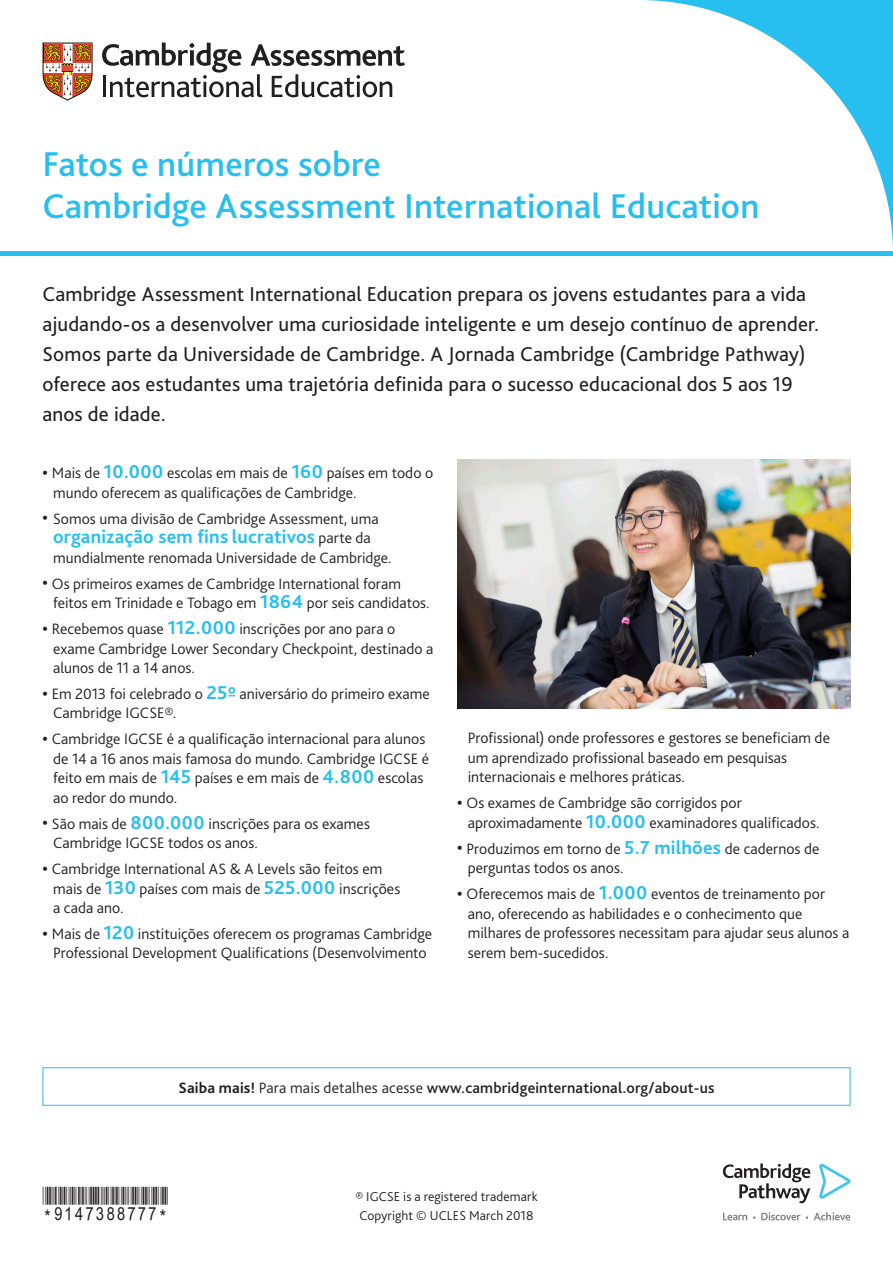
<style>
.page{position:relative;width:893px;height:1263px;background:#fff}
.page>*{position:absolute;margin:0;border:0;box-sizing:border-box;transform-origin:0 0}
.Publication_title{font:500 36px/42px "Bliss Pro";letter-spacing:.005em;color:#26bff0}
.t1{font:21px/30px "Bliss Pro";letter-spacing:.005em;color:#231f20}
.t2{font:700 19.5px "Bliss Pro";letter-spacing:.01em;color:#26bff0}
.body_copy{font:18px "ABCC39 Short Text";color:#231f20}
.t3{font:300 15.75px/19.5px "Bliss Pro";letter-spacing:.005em;color:#231f20}
.t4{font:500 15.75px "Bliss Pro";letter-spacing:.01em;color:#231f20}
.small_print{font:300 13.5px "Bliss Pro";letter-spacing:.01em;color:#231f20}
.s1{font-weight:700;font-size:16.5px}
.s2{font-weight:700;font-size:19.5px;color:#26bff0}
.s3{font-weight:300;font-size:15.75px;color:#231f20}
.s4{font-weight:700}
.s5{font-weight:300}
</style>
<div class="page">
<hr style="left:0;top:251px;width:893px;height:4px;background:#26bff0">
<svg style="left:102px;top:43px;width:303px;height:54px"></svg>
<svg style="left:43px;top:43px;width:50px;height:58px"></svg>
<svg style="left:644px;top:0;width:249px;height:250px"></svg>
<div style="left:43px;top:1067px;width:807px;height:39px;border:1px solid #26bff0"></div>
<svg style="left:819px;top:1164px;width:31px;height:35px"></svg>
<svg style="left:723px;top:1163px;width:87px;height:40px"></svg>
<svg style="left:723px;top:1213px;width:24px;height:7px"></svg>
<svg style="left:814px;top:1212px;width:36px;height:8px"></svg>
<svg style="left:753px;top:1212px;width:55px;height:8px"></svg>
<img style="left:457px;top:459px;width:393px;height:249px">
<p class="Publication_title" style="left:43px;top:143px;width:718px">Fatos e números sobre<br>Cambridge Assessment International Education</p>
<p class="t1" style="left:43px;top:279px;width:778px">Cambridge Assessment International Education prepara os jovens estudantes para a vida ajudando-os a desenvolver uma curiosidade inteligente e um desejo contínuo de aprender.<br>Somos parte da Universidade de Cambridge. A Jornada Cambridge (Cambridge Pathway) oferece aos estudantes uma trajetória definida para o sucesso educacional dos 5 aos 19 anos de idade.</p>
<p class="t3" style="left:53px;top:463px;width:381px;text-indent:-11px"><span class="s1">•</span> Mais de <span class="s2">10.000</span> escolas em mais de <span class="s2">160</span> países em todo o mundo oferecem as qualificações de Cambridge.</p>
<p class="t3" style="left:43px;top:509px;width:338px"><span class="s1">•</span> Somos uma divisão de Cambridge Assessment, uma</p>
<p class="t2" style="left:53px;top:525px;width:319px">organização sem fins lucrativos <span class="s3">parte da</span></p>
<p class="t3" style="left:53px;top:548px;width:340px">mundialmente renomada Universidade de Cambridge.</p>
<p class="t3" style="left:53px;top:574px;width:378px;text-indent:-11px"><span class="s1">•</span> Os primeiros exames de Cambridge International foram feitos em Trinidade e Tobago em <span class="s2">1864</span> por seis candidatos.</p>
<p class="t3" style="left:53px;top:619px;width:382px;text-indent:-11px"><span class="s1">•</span> Recebemos quase <span class="s2">112.000</span> inscrições por ano para o exame Cambridge Lower Secondary Checkpoint, destinado a alunos de 11 a 14 anos.</p>
<p class="t3" style="left:53px;top:684px;width:378px;text-indent:-11px"><span class="s1">•</span> Em 2013 foi celebrado o <span class="s2">25º</span> aniversário do primeiro exame<br>Cambridge IGCSE®.</p>
<p class="t3" style="left:53px;top:729px;width:377px;text-indent:-11px"><span class="s1">•</span> Cambridge IGCSE é a qualificação internacional para alunos de 14 a 16 anos mais famosa do mundo. Cambridge IGCSE é feito em mais de <span class="s2">145</span> países e em mais de <span class="s2">4.800</span> escolas ao redor do mundo.</p>
<p class="t3" style="left:53px;top:814px;width:318px;text-indent:-11px"><span class="s1">•</span> São mais de <span class="s2">800.000</span> inscrições para os exames<br>Cambridge IGCSE todos os anos.</p>
<p class="t3" style="left:53px;top:859px;width:349px;text-indent:-11px"><span class="s1">•</span> Cambridge International AS &amp; A Levels são feitos em mais de <span class="s2">130</span> países com mais de <span class="s2">525.000</span> inscrições a cada ano.</p>
<p class="t3" style="left:43px;top:924px;width:391px;text-align:center"><span class="s1">•</span> Mais de <span class="s2">120</span> instituições oferecem os programas Cambridge<br>Professional Development Qualifications (Desenvolvimento</p>
<p class="t3" style="left:468px;top:728px;width:364px">Profissional) onde professores e gestores se beneficiam de um aprendizado profissional baseado em pesquisas internacionais e melhores práticas.</p>
<p class="t3" style="left:468px;top:793px;width:353px;text-indent:-11px"><span class="s1">•</span> Os exames de Cambridge são corrigidos por aproximadamente <span class="s2">10.000</span> examinadores qualificados.</p>
<p class="t3" style="left:468px;top:839px;width:353px;text-indent:-11px"><span class="s1">•</span> Produzimos em torno de <span class="s2">5.7 milhões</span> de cadernos de perguntas todos os anos.</p>
<p class="t3" style="left:468px;top:884px;width:383px;text-indent:-11px"><span class="s1">•</span> Oferecemos mais de <span class="s2">1.000</span> eventos de treinamento por ano, oferecendo as habilidades e o conhecimento que milhares de professores necessitam para ajudar seus alunos a serem bem-sucedidos.</p>
<p class="t4" style="left:178px;top:1077px;width:537px"><span class="s4">Saiba mais!</span> <span class="s5">Para mais detalhes acesse</span> www.cambridgeinternational.org/about-us</p>
<p class="body_copy" style="left:43px;top:1204px;width:127px">*9147388777*</p>
<p class="small_print" style="left:355px;top:1188px;width:184px">® IGCSE is a registered trademark</p>
<p class="small_print" style="left:359px;top:1207px;width:176px">Copyright © UCLES March 2018</p>
</div>
